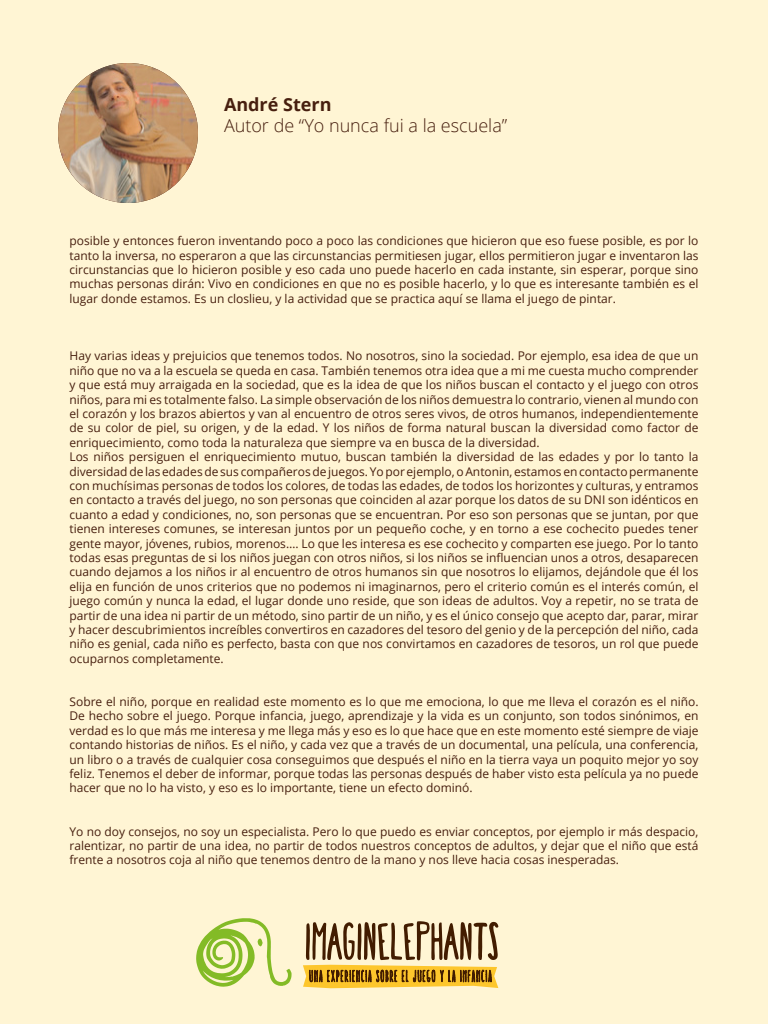
<style>
.page{position:relative;width:768px;height:1024px;background:#fff5d4}
.page>*{position:absolute;margin:0;border:0;box-sizing:border-box;transform-origin:0 0}
.t1{font:300 18px "Open Sans";color:#471f0f}
.t2{font:700 18px "Open Sans";color:#471f0f}
.t3{font:12px/14.4px "Open Sans";color:#471f0f;text-align:justify}
</style>
<div class="page">
<svg style="left:196px;top:918px;width:96px;height:69px"></svg>
<svg style="left:303px;top:921px;width:196px;height:67px"></svg>
<img style="left:58px;top:63px;width:140px;height:140px;border-radius:70px">
<h1 class="t2" style="left:224px;top:92px;width:109px">André Stern</h1>
<h1 class="t1" style="left:224px;top:114px;width:285px">Autor de “Yo nunca fui a la escuela”</h1>
<p class="t3" style="left:70px;top:233px;width:631px">posible y entonces fueron inventando poco a poco las condiciones que hicieron que eso fuese posible, es por lo tanto la inversa, no esperaron a que las circunstancias permitiesen jugar, ellos permitieron jugar e inventaron las circunstancias que lo hicieron posible y eso cada uno puede hacerlo en cada instante, sin esperar, porque sino muchas personas dirán: Vivo en condiciones en que no es posible hacerlo, y lo que es interesante también es el lugar donde estamos. Es un closlieu, y la actividad que se practica aquí se llama el juego de pintar.</p>
<p class="t3" style="left:70px;top:349px;width:631px;text-align:left">Hay varias ideas y prejuicios que tenemos todos. No nosotros, sino la sociedad. Por ejemplo, esa idea de que un niño que no va a la escuela se queda en casa. También tenemos otra idea que a mi me cuesta mucho comprender y que está muy arraigada en la sociedad, que es la idea de que los niños buscan el contacto y el juego con otros niños, para mi es totalmente falso. La simple observación de los niños demuestra lo contrario, vienen al mundo con el corazón y los brazos abiertos y van al encuentro de otros seres vivos, de otros humanos, independientemente de su color de piel, su origen, y de la edad. Y los niños de forma natural buscan la diversidad como factor de enriquecimiento, como toda la naturaleza que siempre va en busca de la diversidad.<br>Los niños persiguen el enriquecimiento mutuo, buscan también la diversidad de las edades y por lo tanto la diversidad de las edades de sus compañeros de juegos. Yo por ejemplo, o Antonin, estamos en contacto permanente con muchísimas personas de todos los colores, de todas las edades, de todos los horizontes y culturas, y entramos en contacto a través del juego, no son personas que coinciden al azar porque los datos de su DNI son idénticos en cuanto a edad y condiciones, no, son personas que se encuentran. Por eso son personas que se juntan, por que tienen intereses comunes, se interesan juntos por un pequeño coche, y en torno a ese cochecito puedes tener gente mayor, jóvenes, rubios, morenos…. Lo que les interesa es ese cochecito y comparten ese juego. Por lo tanto todas esas preguntas de si los niños juegan con otros niños, si los niños se influencian unos a otros, desaparecen cuando dejamos a los niños ir al encuentro de otros humanos sin que nosotros lo elijamos, dejándole que él los elija en función de unos criterios que no podemos ni imaginarnos, pero el criterio común es el interés común, el juego común y nunca la edad, el lugar donde uno reside, que son ideas de adultos. Voy a repetir, no se trata de partir de una idea ni partir de un método, sino partir de un niño, y es el único consejo que acepto dar, parar, mirar y hacer descubrimientos increíbles convertiros en cazadores del tesoro del genio y de la percepción del niño, cada niño es genial, cada niño es perfecto, basta con que nos convirtamos en cazadores de tesoros, un rol que puede ocuparnos completamente.</p>
<p class="t3" style="left:70px;top:694px;width:631px">Sobre el niño, porque en realidad este momento es lo que me emociona, lo que me lleva el corazón es el niño.<br>De hecho sobre el juego. Porque infancia, juego, aprendizaje y la vida es un conjunto, son todos sinónimos, en verdad es lo que más me interesa y me llega más y eso es lo que hace que en este momento esté siempre de viaje contando historias de niños. Es el niño, y cada vez que a través de un documental, una película, una conferencia, un libro o a través de cualquier cosa conseguimos que después el niño en la tierra vaya un poquito mejor yo soy feliz. Tenemos el deber de informar, porque todas las personas después de haber visto esta película ya no puede hacer que no lo ha visto, y eso es lo importante, tiene un efecto dominó.</p>
<p class="t3" style="left:70px;top:824px;width:631px">Yo no doy consejos, no soy un especialista. Pero lo que puedo es enviar conceptos, por ejemplo ir más despacio, ralentizar, no partir de una idea, no partir de todos nuestros conceptos de adultos, y dejar que el niño que está frente a nosotros coja al niño que tenemos dentro de la mano y nos lleve hacia cosas inesperadas.</p>
</div>
